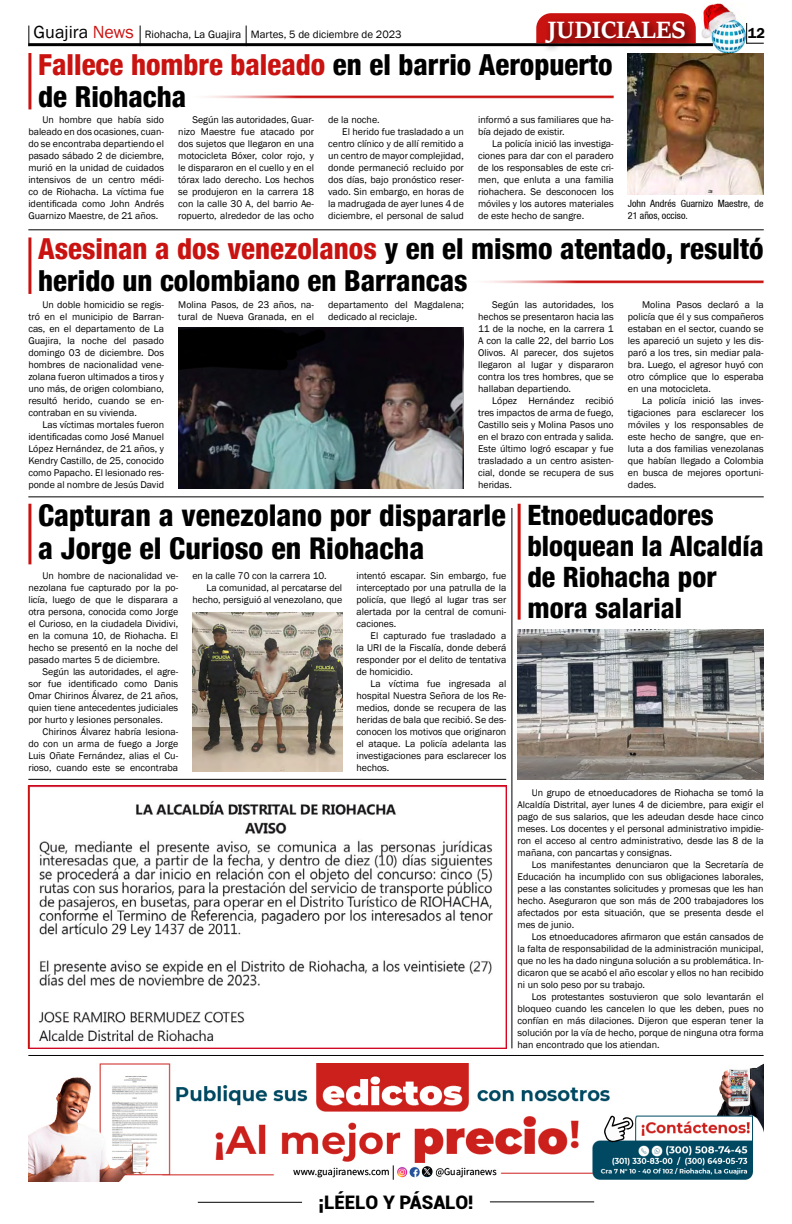
<style>
.page{position:relative;width:792px;height:1224px;background:#fff}
.page>*{position:absolute;margin:0;border:0;box-sizing:border-box;transform-origin:0 0}
.t1{font:800 condensed 29.9px/33.1px "Helvetica 87";color:#000}
.t2{font:800 condensed 29px/32px "Helvetica 87";color:#000}
.t3{font:800 condensed 28px/30.9px "Helvetica 87";color:#000}
.t4{font:700 26px "Sitka Heading";color:#fff}
.t5{font:900 18.7px "Roboto";color:#000}
.t6{font:600 14.7px "Franklin Gothic";color:#000}
.t7{font:11px "Franklin Gothic";color:#000}
.t8{font:10px/12px "Franklin Gothic";color:#000;text-align:justify}
.t9{font:condensed 10px/12px "Helvetica 57";color:#000}
.s1{font-size:18px}
.s2{font-size:18px;color:#c91311}
.s3{color:#c91311}
</style>
<div class="page">
<hr style="left:198px;top:1202px;width:104px;height:1px;background:#000">
<hr style="left:490px;top:1201px;width:104px;height:1px;background:#000">
<svg style="left:746px;top:23px;width:18px;height:21px"></svg>
<img style="left:702px;top:4px;width:43px;height:49px">
<hr style="left:28px;top:43px;width:685px;height:3px;background:#000">
<svg style="left:28px;top:26px;width:1px;height:20px"></svg>
<svg style="left:140px;top:26px;width:1px;height:18px"></svg>
<svg style="left:246px;top:26px;width:1px;height:18px"></svg>
<svg style="left:536px;top:13px;width:160px;height:30px"></svg>
<div style="left:541px;top:17px;width:154px;height:36px;background:#000;opacity:.75"></div>
<hr style="left:184px;top:96px;width:430px;height:3px;background:#c91311">
<hr style="left:464px;top:280px;width:300px;height:3px;background:#c91311">
<hr style="left:28px;top:53px;width:3px;height:56px;background:#c91311">
<hr style="left:28px;top:237px;width:3px;height:57px;background:#c91311">
<hr style="left:28px;top:504px;width:3px;height:60px;background:#c91311">
<hr style="left:518px;top:504px;width:3px;height:116px;background:#c91311">
<hr style="left:28px;top:1055px;width:736px;height:1px;background:#000">
<hr style="left:28px;top:779px;width:478px;height:1px;background:#000">
<hr style="left:28px;top:230px;width:736px;height:1px;background:#000">
<hr style="left:28px;top:497px;width:736px;height:1px;background:#000">
<hr style="left:512px;top:508px;width:1px;height:540px;background:#000">
<img style="left:29px;top:1063px;width:735px;height:118px">
<svg style="left:422px;top:1166px;width:11px;height:11px"></svg>
<svg style="left:604px;top:1116px;width:30px;height:28px"></svg>
<img style="left:30px;top:785px;width:476px;height:263px">
<hr style="left:28px;top:785px;width:2px;height:263px;background:#c91311">
<img style="left:628px;top:53px;width:136px;height:141px">
<img style="left:178px;top:328px;width:286px;height:160px">
<img style="left:192px;top:612px;width:150px;height:160px">
<img style="left:518px;top:629px;width:246px;height:150px">
<p class="t7" style="left:34px;top:28px;width:370px"><span class="s1">Guajira</span> <span class="s2">News</span> Riohacha, La Guajira Martes, 5 de diciembre de 2023</p>
<h3 class="t4" style="left:547px;top:10px;width:140px">JUDICIALES</h3>
<h3 class="t6" style="left:748px;top:24px;width:19px">12</h3>
<h2 class="t2" style="left:38px;top:48px;width:576px"><span class="s3">Fallece hombre baleado</span> en el barrio Aeropuerto de Riohacha</h2>
<p class="t8" style="left:28px;top:114px;width:137px;text-indent:14px">Un hombre que había sido baleado en dos ocasiones, cuan&shy;do se encontraba departiendo el pasado sábado 2 de diciembre, murió en la unidad de cuidados intensivos de un centro médi&shy;co de Riohacha. La víctima fue identificada como John Andrés Guarnizo Maestre, de 21 años.</p>
<p class="t8" style="left:178px;top:114px;width:137px;text-indent:14px">Según las autoridades, Guar&shy;nizo Maestre fue atacado por dos sujetos que llegaron en una motocicleta Bóxer, color rojo, y le dispararon en el cuello y en el tórax lado derecho. Los hechos se produjeron en la carrera 18 con la calle 30 A, del barrio Ae&shy;ropuerto, alrededor de las ocho</p>
<p class="t8" style="left:328px;top:114px;width:53px">de la noche.</p>
<p class="t8" style="left:342px;top:126px;width:123px">El herido fue trasladado a un</p>
<p class="t8" style="left:328px;top:138px;width:137px">centro clínico y de allí remitido a</p>
<p class="t8" style="left:328px;top:150px;width:137px">un centro de mayor complejidad,</p>
<p class="t8" style="left:328px;top:162px;width:137px">donde permaneció recluido por</p>
<p class="t8" style="left:328px;top:174px;width:137px">dos días, bajo pronóstico reser-</p>
<p class="t8" style="left:328px;top:186px;width:137px">vado. Sin embargo, en horas de</p>
<p class="t8" style="left:328px;top:198px;width:137px">la madrugada de ayer lunes 4 de</p>
<p class="t8" style="left:328px;top:210px;width:137px">diciembre, el personal de salud</p>
<p class="t8" style="left:478px;top:114px;width:137px">informó a sus familiares que ha&shy;bía dejado de existir.</p>
<p class="t8" style="left:478px;top:138px;width:137px;text-indent:14px">La policía inició las investiga&shy;ciones para dar con el paradero de los responsables de este cri&shy;men, que enluta a una familia riohachera. Se desconocen los móviles y los autores materiales de este hecho de sangre.</p>
<p class="t9" style="left:628px;top:197px;width:137px">John Andrés Guarnizo Maestre, de<br>21 años, occiso.</p>
<h2 class="t2" style="left:38px;top:233px;width:727px"><span class="s3">Asesinan a dos venezolanos</span> y en el mismo atentado, resultó herido un colombiano en Barrancas</h2>
<p class="t8" style="left:28px;top:299px;width:137px;text-indent:14px">Un doble homicidio se regis&shy;tró en el municipio de Barran&shy;cas, en el departamento de La Guajira, la noche del pasado domingo 03 de diciembre. Dos hombres de nacionalidad vene&shy;zolana fueron ultimados a tiros y uno más, de origen colombiano, resultó herido, cuando se en&shy;contraban en su vivienda.</p>
<p class="t8" style="left:28px;top:419px;width:137px;text-indent:14px">Las víctimas mortales fueron identificadas como José Manuel López Hernández, de 21 años, y Kendry Castillo, de 25, conocido como Papacho. El lesionado res&shy;ponde al nombre de Jesús David</p>
<p class="t8" style="left:178px;top:299px;width:137px">Molina Pasos, de 23 años, na&shy;tural de Nueva Granada, en el</p>
<p class="t8" style="left:328px;top:299px;width:137px">departamento del Magdalena; dedicado al reciclaje.</p>
<p class="t8" style="left:478px;top:299px;width:137px;text-indent:14px">Según las autoridades, los hechos se presentaron hacia las 11 de la noche, en la carrera 1<br>A con la calle 22, del barrio Los Olivos. Al parecer, dos sujetos llegaron al lugar y dispararon contra los tres hombres, que se hallaban departiendo.</p>
<p class="t8" style="left:478px;top:395px;width:137px;text-indent:14px">López Hernández recibió tres impactos de arma de fuego, Castillo seis y Molina Pasos uno en el brazo con entrada y salida.<br>Este último logró escapar y fue trasladado a un centro asisten&shy;cial, donde se recupera de sus heridas.</p>
<p class="t8" style="left:628px;top:299px;width:137px;text-indent:14px">Molina Pasos declaró a la policía que él y sus compañeros estaban en el sector, cuando se les apareció un sujeto y les dis&shy;paró a los tres, sin mediar pala&shy;bra. Luego, el agresor huyó con otro cómplice que lo esperaba en una motocicleta.</p>
<p class="t8" style="left:628px;top:395px;width:137px;text-indent:14px">La policía inició las inves&shy;tigaciones para esclarecer los móviles y los responsables de este hecho de sangre, que en&shy;luta a dos familias venezolanas que habían llegado a Colombia en busca de mejores oportuni&shy;dades.</p>
<h1 class="t1" style="left:38px;top:499px;width:469px">Capturan a venezolano por dispararle a Jorge el Curioso en Riohacha</h1>
<h3 class="t3" style="left:527px;top:499px;width:238px">Etnoeducadores bloquean la Alcaldía de Riohacha por mora salarial</h3>
<p class="t8" style="left:356px;top:570px;width:151px">intentó escapar. Sin embargo, fue interceptado por una patrulla de la policía, que llegó al lugar tras ser alertada por la central de comuni&shy;caciones.</p>
<p class="t8" style="left:356px;top:630px;width:151px;text-indent:14px">El capturado fue trasladado a la URI de la Fiscalía, donde deberá responder por el delito de tentativa de homicidio.</p>
<p class="t8" style="left:356px;top:678px;width:151px;text-indent:14px">La víctima fue ingresada al hospital Nuestra Señora de los Re&shy;medios, donde se recupera de las heridas de bala que recibió. Se des&shy;conocen los motivos que originaron el ataque. La policía adelanta las investigaciones para esclarecer los hechos.</p>
<p class="t8" style="left:192px;top:570px;width:136px">en la calle 70 con la carrera 10.</p>
<p class="t8" style="left:207px;top:582px;width:137px">La comunidad, al percatarse del</p>
<p class="t8" style="left:192px;top:594px;width:151px">hecho, persiguió al venezolano, que</p>
<p class="t8" style="left:28px;top:570px;width:151px;text-indent:14px">Un hombre de nacionalidad ve&shy;nezolana fue capturado por la po&shy;licía, luego de que le disparara a otra persona, conocida como Jorge el Curioso, en la ciudadela Dividivi, en la comuna 10, de Riohacha. El hecho se presentó en la noche del pasado martes 5 de diciembre.</p>
<p class="t8" style="left:28px;top:666px;width:151px;text-indent:14px">Según las autoridades, el agre&shy;sor fue identificado como Danis Omar Chirinos Álvarez, de 21 años, quien tiene antecedentes judiciales por hurto y lesiones personales.</p>
<p class="t8" style="left:28px;top:726px;width:151px;text-indent:14px">Chirinos Álvarez habría lesiona&shy;do con un arma de fuego a Jorge Luis Oñate Fernández, alias el Cu&shy;rioso, cuando este se encontraba</p>
<p class="t8" style="left:518px;top:787px;width:248px;text-indent:14px">Un grupo de etnoeducadores de Riohacha se tomó la Alcaldía Distrital, ayer lunes 4 de diciembre, para exigir el pago de sus salarios, que les adeudan desde hace cinco meses. Los docentes y el personal administrativo impidie&shy;ron el acceso al centro administrativo, desde las 8 de la mañana, con pancartas y consignas.</p>
<p class="t8" style="left:518px;top:859px;width:248px;text-indent:14px">Los manifestantes denunciaron que la Secretaría de Educación ha incumplido con sus obligaciones laborales, pese a las constantes solicitudes y promesas que les han hecho. Aseguraron que son más de 200 trabajadores los afectados por esta situación, que se presenta desde el mes de junio.</p>
<p class="t8" style="left:518px;top:931px;width:248px;text-indent:14px">Los etnoeducadores afirmaron que están cansados de la falta de responsabilidad de la administración municipal, que no les ha dado ninguna solución a su problemática. In&shy;dicaron que se acabó el año escolar y ellos no han recibido ni un solo peso por su trabajo.</p>
<p class="t8" style="left:518px;top:991px;width:248px;text-indent:14px">Los protestantes sostuvieron que solo levantarán el bloqueo cuando les cancelen lo que les deben, pues no confían en más dilaciones. Dijeron que esperan tener la solución por la vía de hecho, porque de ninguna otra forma han encontrado que los atiendan.</p>
<h3 class="t5" style="left:318px;top:1189px;width:157px">¡LÉELO Y PÁSALO!</h3>
</div>
